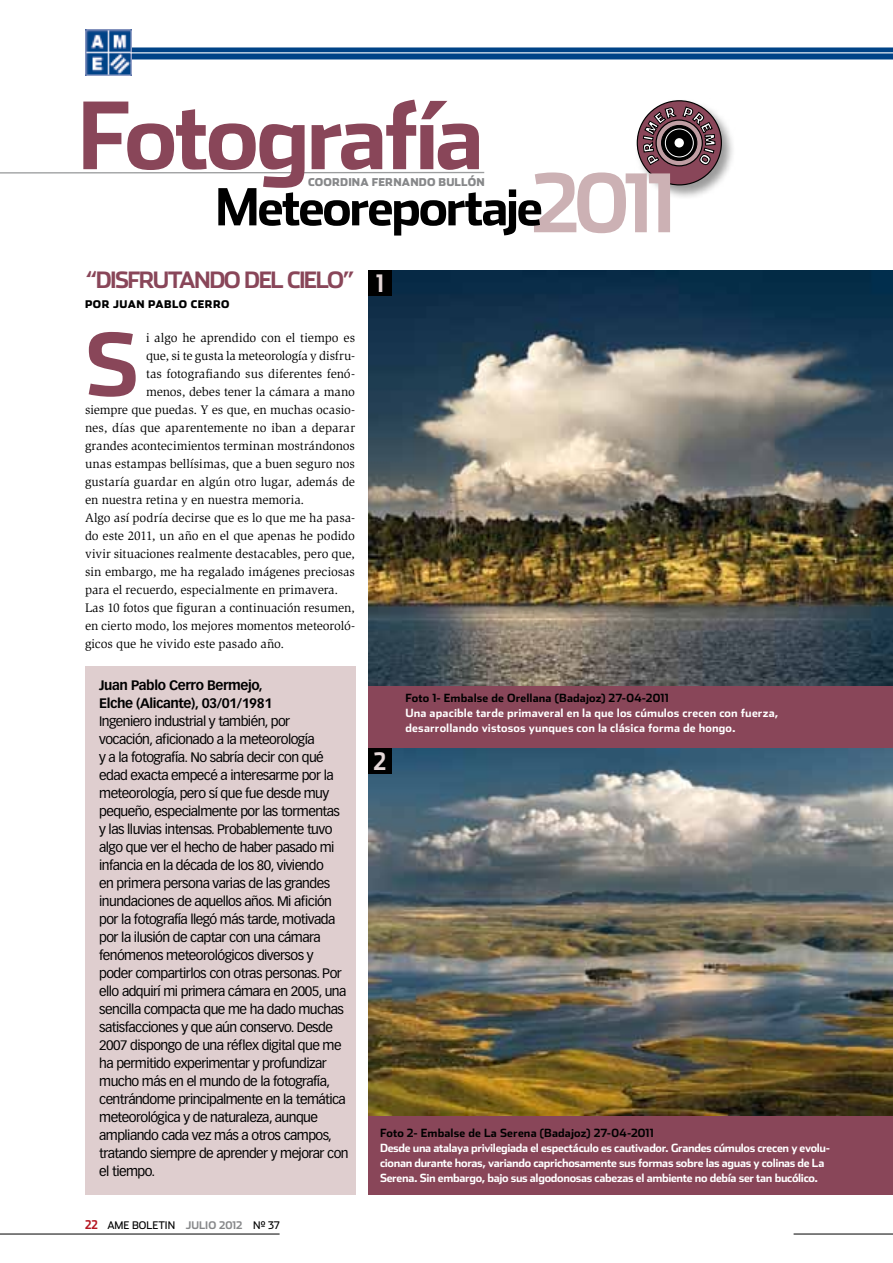
<style>
.page{position:relative;width:893px;height:1263px;background:#fff}
.page>*{position:absolute;margin:0;border:0;box-sizing:border-box;transform-origin:0 0}
.t1{font:700 92.4px "Stainless";letter-spacing:-.045em;color:#894659}
.t2{font:700 86.55px "Stainless";color:#894659}
.t3{font:700 50.85px "Stainless";letter-spacing:-.05em;color:#000}
.t4{font:700 24px "Stainless Cond";color:#e5d7d8}
.t5{font:700 22.5px "Stainless";color:#894659}
.t6{font:13.5px/18px "Vectora LT Std";letter-spacing:-.04em;color:#000}
.t7{font:12.75px "Slimbach Std";letter-spacing:-.005em;color:#000}
.t8{font:700 11.25px/15px "Stainless";letter-spacing:-.025em;color:#fff}
.t9{font:700 11.25px/15px "Stainless";letter-spacing:.01em;color:#fff}
.t10{font:900 10.65px "Stainless";letter-spacing:.02em;color:#87888a}
.t11{font:10.5px "Stainless";color:#000}
.t12{font:900 10.5px "Stainless";letter-spacing:.045em;color:#000}
.s1{font-size:80.4px;color:#ccb1b4}
.s2{font-weight:700}
.s3{font-family:"Stainless Cond";font-weight:700;font-size:12px;color:#b51621}
.s4{font-weight:700;color:#87888a}
.s5{color:#000}
</style>
<div class="page">
<hr style="left:0;top:1234px;width:280px;height:1px;background:#000">
<div style="left:85px;top:666px;width:270px;height:529px;background:#dfcecf"></div>
<div style="left:368px;top:676px;width:525px;height:519px;background:#894659"></div>
<img style="left:368px;top:270px;width:525px;height:415px">
<hr style="left:794px;top:1234px;width:99px;height:1px;background:#000">
<img style="left:368px;top:748px;width:525px;height:367px">
<div style="left:368px;top:270px;width:24px;height:26px;background:#000"></div>
<div style="left:368px;top:748px;width:24px;height:26px;background:#000"></div>
<div style="left:85px;top:47px;width:808px;height:12px;background:#004387"></div>
<img style="left:85px;top:30px;width:46px;height:46px">
<hr style="left:130px;top:52px;width:763px;height:1px;background:#fff">
<div style="left:634px;top:98px;width:102px;height:101px;background:#000;opacity:.4"></div>
<div style="left:637px;top:101px;width:84px;height:84px;background:#894659;border-radius:50%"></div>
<svg style="left:643px;top:106px;width:72px;height:60px"></svg>
<div style="left:665px;top:129px;width:29px;height:28px;border:1px solid #fff;border-radius:50%"></div>
<svg style="left:674px;top:138px;width:10px;height:10px"></svg>
<hr style="left:0;top:172px;width:484px;height:2px;background:#9c9e9f">
<p class="t1" style="left:77px;top:81px;width:408px">Fotografía</p>
<p class="t3" style="left:215px;top:177px;width:462px">Meteoreportaje<span class="s1">2011</span></p>
<p class="t10" style="left:308px;top:176px;width:178px">COORDINA FERNANDO BULLÓN</p>
<p class="t5" style="left:85px;top:266px;width:39px">“Disfrutando</p>
<p class="t5" style="left:244px;top:266px;width:14px">del</p>
<p class="t5" style="left:287px;top:266px;width:13px">cielo</p>
<p class="t5" style="left:342px;top:266px;width:14px">”</p>
<p class="t12" style="left:85px;top:298px;width:146px">POR JUAN PABLO CERRO</p>
<p class="t2" style="left:85px;top:313px;width:56px">S</p>
<p class="t7" style="left:146px;top:330px;width:211px">i algo he aprendido con el tiempo es</p>
<p class="t7" style="left:146px;top:348px;width:210px">que, si te gusta la meteorología y disfru-</p>
<p class="t7" style="left:146px;top:366px;width:210px">tas fotografiando sus diferentes fenó-</p>
<p class="t7" style="left:146px;top:384px;width:211px">menos, debes tener la cámara a mano</p>
<p class="t7" style="left:85px;top:402px;width:271px">siempre que puedas. Y es que, en muchas ocasio-</p>
<p class="t7" style="left:85px;top:420px;width:271px">nes, días que aparentemente no iban a deparar</p>
<p class="t7" style="left:85px;top:438px;width:271px">grandes acontecimientos terminan mostrándonos</p>
<p class="t7" style="left:85px;top:456px;width:272px">unas estampas bellísimas, que a buen seguro nos</p>
<p class="t7" style="left:85px;top:474px;width:271px">gustaría guardar en algún otro lugar, además de</p>
<p class="t7" style="left:85px;top:492px;width:221px">en nuestra retina y en nuestra memoria.</p>
<p class="t7" style="left:85px;top:510px;width:271px">Algo así podría decirse que es lo que me ha pasa-</p>
<p class="t7" style="left:85px;top:528px;width:271px">do este 2011, un año en el que apenas he podido</p>
<p class="t7" style="left:85px;top:546px;width:271px">vivir situaciones realmente destacables, pero que,</p>
<p class="t7" style="left:85px;top:564px;width:271px">sin embargo, me ha regalado imágenes preciosas</p>
<p class="t7" style="left:85px;top:582px;width:255px">para el recuerdo, especialmente en primavera.</p>
<p class="t7" style="left:85px;top:600px;width:271px">Las 10 fotos que figuran a continuación resumen,</p>
<p class="t7" style="left:85px;top:618px;width:271px">en cierto modo, los mejores momentos meteoroló-</p>
<p class="t7" style="left:85px;top:636px;width:201px">gicos que he vivido este pasado año.</p>
<p class="t6" style="left:99px;top:676px;width:251px"><span class="s2">Juan Pablo Cerro Bermejo,<br>Elche (Alicante), 03/01/1981<br></span>Ingeniero industrial y también, por<br>vocación, aficionado a la meteorología<br>y a la fotografía. No sabría decir con qué edad exacta empecé a interesarme por la meteorología, pero sí que fue desde muy pequeño, especialmente por las tormentas y las lluvias intensas. Probablemente tuvo algo que ver el hecho de haber pasado mi infancia en la década de los 80, viviendo<br>en primera persona varias de las grandes inundaciones de aquellos años. Mi afición por la fotografía llegó más tarde, motivada por la ilusión de captar con una cámara fenómenos meteorológicos diversos y poder compartirlos con otras personas. Por ello adquirí mi primera cámara en 2005, una sencilla compacta que me ha dado muchas satisfacciones y que aún conservo. Desde 2007 dispongo de una réflex digital que me ha permitido experimentar y profundizar mucho más en el mundo de la fotografía, centrándome principalmente en la temática meteorológica y de naturaleza, aunque ampliando cada vez más a otros campos, tratando siempre de aprender y mejorar con el tiempo.</p>
<p class="t11" style="left:85px;top:1219px;width:196px"><span class="s3">22</span> AME BOLETIN <span class="s4">JULIO 2012</span> Nº 37</p>
<p class="t4" style="left:376px;top:269px;width:9px">1</p>
<p class="t4" style="left:374px;top:747px;width:14px">2</p>
<p class="t9" style="left:405px;top:690px;width:374px"><span class="s5">Foto 1- Embalse de Orellana (Badajoz) 27-04-2011<br></span>Una apacible tarde primaveral en la que los cúmulos crecen con fuerza, desarrollando vistosos yunques con la clásica forma de hongo.</p>
<p class="t8" style="left:380px;top:1125px;width:452px"><span class="s5">Foto 2- Embalse de La Serena (Badajoz) 27-04-2011<br></span>Desde una atalaya privilegiada el espectáculo es cautivador. Grandes cúmulos crecen y evolu&shy;cionan durante horas, variando caprichosamente sus formas sobre las aguas y colinas de La Serena. Sin embargo, bajo sus algodonosas cabezas el ambiente no debía ser tan bucólico.</p>
</div>
